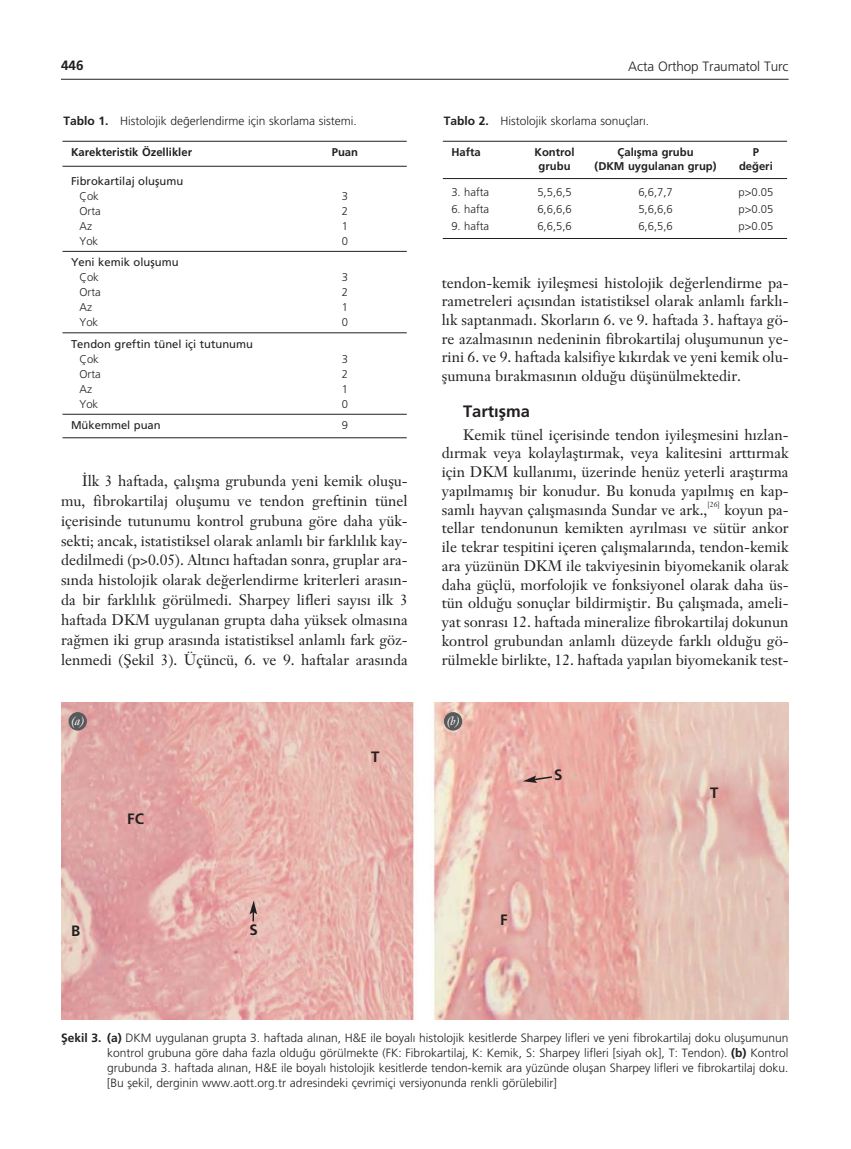
<style>
.page{position:relative;width:851px;height:1149px;background:#fff}
.page>*{position:absolute;margin:0;border:0;box-sizing:border-box;transform-origin:0 0}
.t1{font:700 16.5px "Frutiger";color:#231f20}
.t2{font:15px/18.8px "Janson Text";color:#231f20;text-align:justify}
.t3{font:700 15px "Frutiger";color:#231f20}
.t4{font:300 13.5px "Frutiger";letter-spacing:-.01em;color:#231f20}
.t5{font:700 13.5px "Frutiger";color:#231f20}
.t6{font:300 12px/15px "Frutiger";color:#231f20;text-align:justify}
.t7{font:italic 12px "Janson Text";color:#fff}
.t8{font:300 11.25px "Frutiger";color:#231f20}
.t9{font:700 11.25px "Frutiger";color:#231f20}
.t10{font:11.25px "Frutiger";color:#231f20}
.t11{font:7.5px "Janson Text";color:#231f20}
.s1{font-weight:700}
</style>
<div class="page">
<hr style="left:61px;top:79px;width:727px;height:1px;background:#231f20">
<hr style="left:62px;top:141px;width:344px;height:1px;background:#231f20">
<hr style="left:62px;top:166px;width:344px;height:1px;background:#231f20">
<hr style="left:62px;top:251px;width:344px;height:1px;background:#231f20">
<hr style="left:62px;top:332px;width:344px;height:1px;background:#231f20">
<hr style="left:62px;top:414px;width:344px;height:1px;background:#231f20">
<hr style="left:62px;top:437px;width:344px;height:1px;background:#231f20">
<hr style="left:443px;top:141px;width:344px;height:1px;background:#231f20">
<hr style="left:443px;top:178px;width:344px;height:1px;background:#231f20">
<hr style="left:443px;top:238px;width:344px;height:1px;background:#231f20">
<img style="left:61px;top:702px;width:727px;height:317px">
<div style="left:68px;top:712px;width:19px;height:18px;background:#58595b;border-radius:50%"></div>
<div style="left:444px;top:712px;width:18px;height:18px;background:#58595b;border-radius:50%"></div>
<svg style="left:523px;top:775px;width:30px;height:7px"></svg>
<svg style="left:249px;top:900px;width:8px;height:22px"></svg>
<p class="t5" style="left:61px;top:60px;width:24px">446</p>
<p class="t4" style="left:628px;top:61px;width:162px">Acta Orthop Traumatol Turc</p>
<p class="t6" style="left:64px;top:115px;width:295px"><span class="s1">Tablo 1.</span> Histolojik de¤erlendirme için skorlama sistemi.</p>
<p class="t9" style="left:71px;top:148px;width:122px">Karekteristik Özellikler</p>
<p class="t9" style="left:332px;top:148px;width:28px">Puan</p>
<p class="t10" style="left:71px;top:176px;width:114px">Fibrokartilaj oluflumu</p>
<p class="t8" style="left:79px;top:191px;width:21px">Çok</p>
<p class="t8" style="left:342px;top:191px;width:8px">3</p>
<p class="t8" style="left:79px;top:206px;width:23px">Orta</p>
<p class="t8" style="left:342px;top:206px;width:8px">2</p>
<p class="t8" style="left:79px;top:221px;width:14px">Az</p>
<p class="t8" style="left:342px;top:221px;width:8px">1</p>
<p class="t8" style="left:79px;top:236px;width:20px">Yok</p>
<p class="t8" style="left:342px;top:236px;width:8px">0</p>
<p class="t10" style="left:71px;top:258px;width:109px">Yeni kemik oluflumu</p>
<p class="t8" style="left:79px;top:273px;width:21px">Çok</p>
<p class="t8" style="left:342px;top:273px;width:8px">3</p>
<p class="t8" style="left:79px;top:288px;width:23px">Orta</p>
<p class="t8" style="left:342px;top:288px;width:8px">2</p>
<p class="t8" style="left:79px;top:303px;width:14px">Az</p>
<p class="t8" style="left:342px;top:303px;width:8px">1</p>
<p class="t8" style="left:79px;top:318px;width:20px">Yok</p>
<p class="t8" style="left:342px;top:318px;width:8px">0</p>
<p class="t10" style="left:71px;top:339px;width:183px">Tendon greftin tünel içi tutunumu</p>
<p class="t8" style="left:79px;top:354px;width:21px">Çok</p>
<p class="t8" style="left:342px;top:354px;width:8px">3</p>
<p class="t8" style="left:79px;top:369px;width:23px">Orta</p>
<p class="t8" style="left:342px;top:369px;width:8px">2</p>
<p class="t8" style="left:79px;top:384px;width:14px">Az</p>
<p class="t8" style="left:342px;top:384px;width:8px">1</p>
<p class="t8" style="left:79px;top:399px;width:20px">Yok</p>
<p class="t8" style="left:342px;top:399px;width:8px">0</p>
<p class="t10" style="left:71px;top:420px;width:91px">Mükemmel puan</p>
<p class="t8" style="left:342px;top:420px;width:8px">9</p>
<p class="t2" style="left:61px;top:472px;width:348px;line-height:19.8px;text-indent:21px">‹lk 3 haftada, çal›flma grubunda yeni kemik oluflu&shy;mu, fibrokartilaj oluflumu ve tendon greftinin tünel içerisinde tutunumu kontrol grubuna göre daha yük&shy;sekti; ancak, istatistiksel olarak anlaml› bir farkl›l›k kay&shy;dedilmedi (p&gt;0.05). Alt›nc› haftadan sonra, gruplar ara&shy;s›nda histolojik olarak de¤erlendirme kriterleri aras›n&shy;da bir farkl›l›k görülmedi. Sharpey lifleri say›s› ilk 3 haftada DKM uygulanan grupta daha yüksek olmas›na ra¤men iki grup aras›nda istatistiksel anlaml› fark göz&shy;lenmedi (fiekil 3). Üçüncü, 6. ve 9. haftalar aras›nda</p>
<p class="t6" style="left:444px;top:115px;width:207px"><span class="s1">Tablo 2.</span> Histolojik skorlama sonuçlar›.</p>
<p class="t9" style="left:451px;top:148px;width:31px">Hafta</p>
<p class="t9" style="left:534px;top:148px;width:41px">Kontrol</p>
<p class="t9" style="left:617px;top:148px;width:77px">Çal›flma grubu</p>
<p class="t9" style="left:752px;top:148px;width:8px">P</p>
<p class="t9" style="left:538px;top:161px;width:33px">grubu</p>
<p class="t9" style="left:594px;top:161px;width:123px">(DKM uygulanan grup)</p>
<p class="t9" style="left:739px;top:161px;width:35px">de¤eri</p>
<p class="t8" style="left:451px;top:187px;width:39px">3. hafta</p>
<p class="t8" style="left:537px;top:187px;width:36px">5,5,6,5</p>
<p class="t8" style="left:638px;top:187px;width:36px">6,6,7,7</p>
<p class="t8" style="left:738px;top:187px;width:36px">p&gt;0.05</p>
<p class="t8" style="left:451px;top:204px;width:39px">6. hafta</p>
<p class="t8" style="left:537px;top:204px;width:36px">6,6,6,6</p>
<p class="t8" style="left:638px;top:204px;width:36px">5,6,6,6</p>
<p class="t8" style="left:738px;top:204px;width:36px">p&gt;0.05</p>
<p class="t8" style="left:451px;top:221px;width:39px">9. hafta</p>
<p class="t8" style="left:537px;top:221px;width:36px">6,6,5,6</p>
<p class="t8" style="left:638px;top:221px;width:36px">6,6,5,6</p>
<p class="t8" style="left:738px;top:221px;width:36px">p&gt;0.05</p>
<p class="t2" style="left:442px;top:275px;width:348px">tendon-kemik iyileflmesi histolojik de¤erlendirme pa&shy;rametreleri aç›s›ndan istatistiksel olarak anlaml› farkl›- l›k saptanmad›. Skorlar›n 6. ve 9. haftada 3. haftaya gö&shy;re azalmas›n›n nedeninin fibrokartilaj oluflumunun ye&shy;rini 6. ve 9. haftada kalsifiye k›k›rdak ve yeni kemik olu&shy;flumuna b›rakmas›n›n oldu¤u düflünülmektedir.</p>
<p class="t1" style="left:463px;top:404px;width:68px">Tart›flma</p>
<p class="t2" style="left:442px;top:426px;width:348px;text-indent:21px">Kemik tünel içerisinde tendon iyileflmesini h›zlan&shy;d›rmak veya kolaylaflt›rmak, veya kalitesini artt›rmak için DKM kullan›m›, üzerinde henüz yeterli araflt›rma yap›lmam›fl bir konudur. Bu konuda yap›lm›fl en kap&shy;saml› hayvan çal›flmas›nda Sundar ve ark.,</p>
<p class="t11" style="left:707px;top:501px;width:14px">[26]</p>
<p class="t2" style="left:442px;top:501px;width:348px;text-indent:282px">koyun pa&shy;tellar tendonunun kemikten ayr›lmas› ve sütür ankor ile tekrar tespitini içeren çal›flmalar›nda, tendon-kemik ara yüzünün DKM ile takviyesinin biyomekanik olarak daha güçlü, morfolojik ve fonksiyonel olarak daha üs&shy;tün oldu¤u sonuçlar bildirmifltir. Bu çal›flmada, ameli&shy;yat sonras› 12. haftada mineralize fibrokartilaj dokunun kontrol grubundan anlaml› düzeyde farkl› oldu¤u gö&shy;rülmekle birlikte, 12. haftada yap›lan biyomekanik test-</p>
<p class="t7" style="left:71px;top:716px;width:15px">(a)</p>
<p class="t7" style="left:446px;top:716px;width:15px">(b)</p>
<p class="t3" style="left:71px;top:924px;width:11px">B</p>
<p class="t3" style="left:127px;top:812px;width:18px">FC</p>
<p class="t3" style="left:249px;top:923px;width:10px">S</p>
<p class="t3" style="left:371px;top:750px;width:10px">T</p>
<p class="t3" style="left:554px;top:768px;width:10px">S</p>
<p class="t3" style="left:500px;top:913px;width:9px">F</p>
<p class="t3" style="left:710px;top:786px;width:10px">T</p>
<p class="t6" style="left:107px;top:1030px;width:682px;text-indent:-46px"><span class="s1">fiekil 3. (a)</span> DKM uygulanan grupta 3. haftada al›nan, H&amp;E ile boyal› histolojik kesitlerde Sharpey lifleri ve yeni fibrokartilaj doku oluflumunun kontrol grubuna göre daha fazla oldu¤u görülmekte (FK: Fibrokartilaj, K: Kemik, S: Sharpey lifleri [siyah ok], T: Tendon). <span class="s1">(b)</span> Kontrol grubunda 3. haftada al›nan, H&amp;E ile boyal› histolojik kesitlerde tendon-kemik ara yüzünde oluflan Sharpey lifleri ve fibrokartilaj doku. [Bu flekil, derginin www.aott.org.tr adresindeki çevrimiçi versiyonunda renkli görülebilir]</p>
</div>
